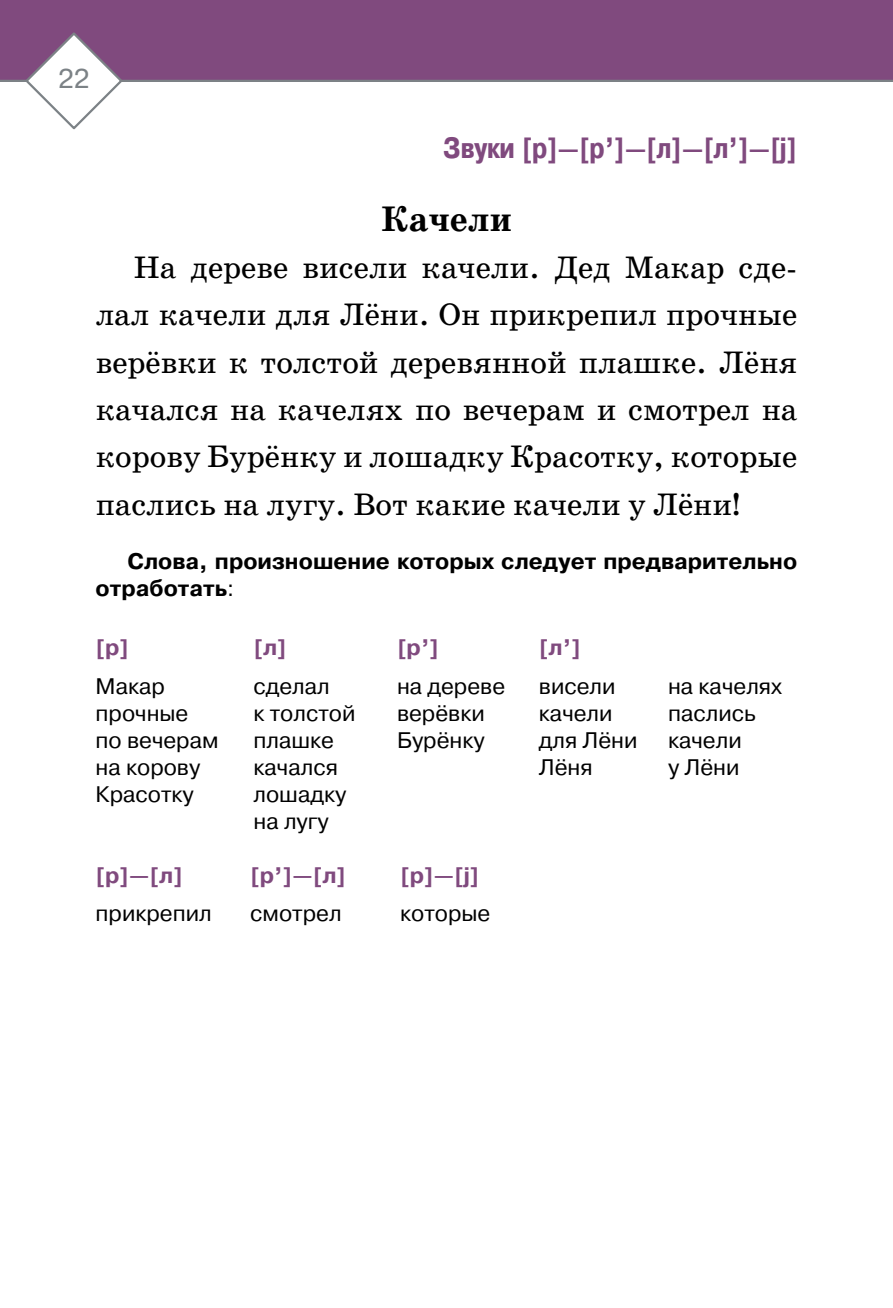
<style>
.page{position:relative;width:893px;height:1308px;background:#fff}
.page>*{position:absolute;margin:0;border:0;box-sizing:border-box;transform-origin:0 0}
.t1{font:700 36px "School Book C";color:#000}
.t2{font:31.5px/47.2px "School Book C";color:#000;text-align:justify}
.t3{font:700 29.25px "Pragmatica Cond C";color:#804a7e}
.t4{font:27px "Pragmatica C";color:#7c8286}
.t5{font:22.5px/27px "Pragmatica C";color:#000}
.t6{font:700 22.5px/27px "Pragmatica C";color:#000}
.t7{font:700 22.5px "Pragmatica C";color:#804a7e}
.s1{font-weight:400}
</style>
<div class="page">
<div style="left:0;top:0;width:893px;height:81px;background:#804a7e"></div>
<hr style="left:0;top:80px;width:893px;height:2px;background:#7c8286">
<svg style="left:23px;top:32px;width:101px;height:98px"></svg>
<p class="t4" style="left:58px;top:64px;width:33px">22</p>
<p class="t3" style="left:444px;top:131px;width:355px">Звуки [р]—[р’]—[л]—[л’]—[j]</p>
<p class="t1" style="left:381px;top:199px;width:132px">Качели</p>
<p class="t2" style="left:96px;top:244px;width:703px;text-indent:38px">На дереве висели качели. Дед Макар сде&shy;лал качели для Лёни. Он прикрепил прочные верёвки к толстой деревянной плашке. Лёня качался на качелях по вечерам и смотрел на корову Бурёнку и лошадку Красотку, которые паслись на лугу. Вот какие качели у Лёни!</p>
<p class="t6" style="left:96px;top:547px;width:703px;text-indent:32px">Слова, произношение которых следует предварительно отработать<span class="s1">:</span></p>
<p class="t7" style="left:96px;top:635px;width:35px">[р]</p>
<p class="t7" style="left:253px;top:635px;width:35px">[л]</p>
<p class="t7" style="left:397px;top:635px;width:44px">[р’]</p>
<p class="t7" style="left:539px;top:635px;width:44px">[л’]</p>
<p class="t5" style="left:96px;top:672px;width:124px">Макар прочные по вечерам на корову<br>Красотку</p>
<p class="t5" style="left:253px;top:672px;width:103px">сделал<br>к толстой плашке качался лошадку на лугу</p>
<p class="t5" style="left:397px;top:672px;width:110px">на дереве верёвки<br>Бурёнку</p>
<p class="t5" style="left:539px;top:672px;width:100px">висели качели для Лёни<br>Лёня</p>
<p class="t5" style="left:668px;top:672px;width:115px">на качелях паслись качели<br>у Лёни</p>
<p class="t7" style="left:96px;top:862px;width:89px">[р]—[л]</p>
<p class="t7" style="left:250px;top:862px;width:97px">[р’]—[л]</p>
<p class="t7" style="left:400px;top:862px;width:81px">[р]—[j]</p>
<p class="t5" style="left:96px;top:900px;width:118px">прикрепил</p>
<p class="t5" style="left:250px;top:900px;width:93px">смотрел</p>
<p class="t5" style="left:400px;top:900px;width:92px">которые</p>
</div>
